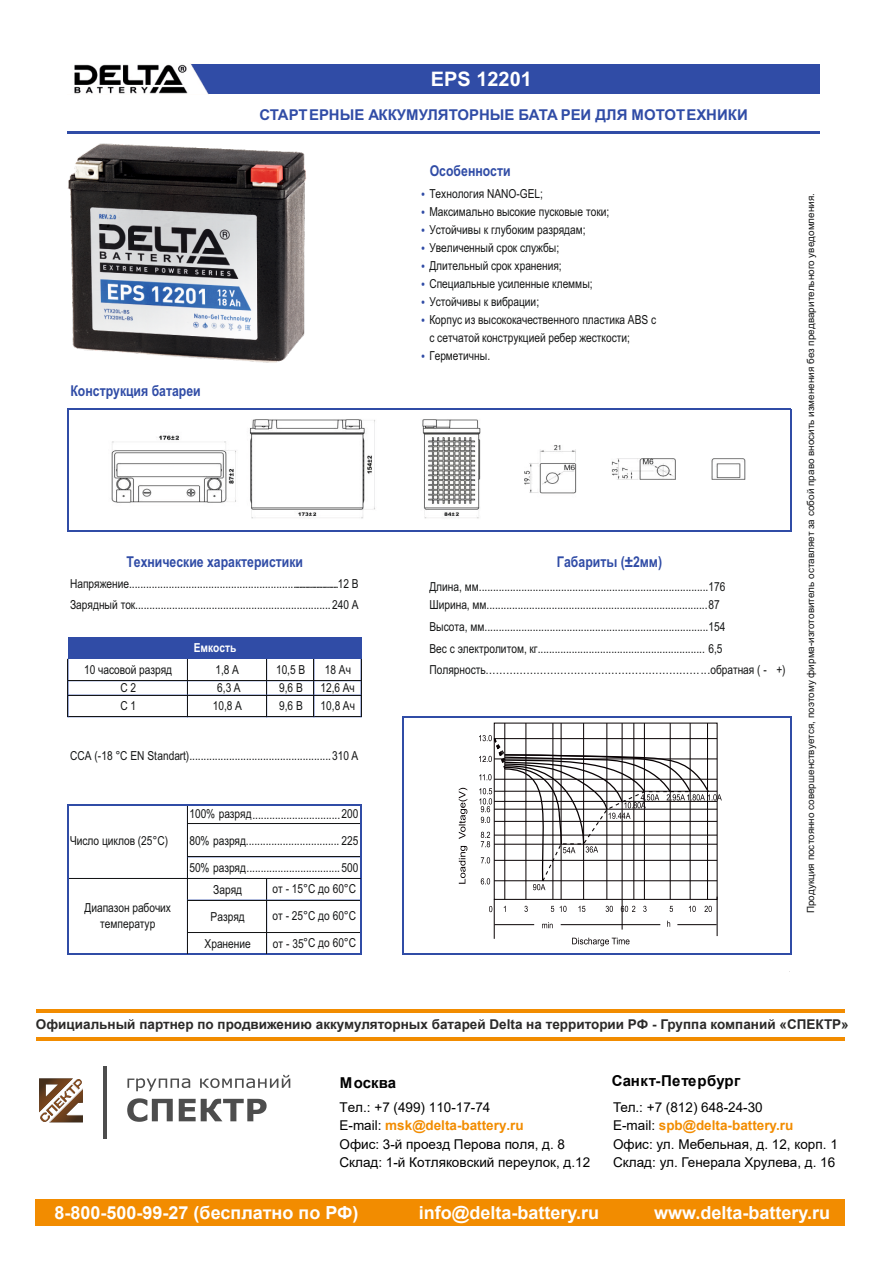
<style>
.page{position:relative;width:893px;height:1262px;background:#fff}
.page>*{position:absolute;margin:0;border:0;box-sizing:border-box;transform-origin:0 0}
.t1{font:700 19.95px "Arial";color:#fff}
.t2{font:700 18px "Arial";color:#fff}
.t3{font:700 15px "Arial Narrow";color:#304ca6}
.t4{font:700 15px "Arial";color:#304ca6}
.t5{font:700 15px "Arial";letter-spacing:.01em;color:#000}
.t6{font:13.5px/18.5px "Arial";color:#000}
.t7{font:700 13.5px "Arial";color:#2b2a29}
.t8{font:12.45px/21.6px "Arial Narrow";color:#151616}
.t9{font:700 12.45px "Arial Narrow";color:#fff}
.t10{font:9.9px "Arial";color:#151616}
.s1{font-size:13.65px;color:#304ca6}
.s2{font-weight:700;color:#f28c00}
</style>
<div class="page">
<img style="left:67px;top:131px;width:248px;height:232px">
<div style="left:68px;top:65px;width:752px;height:29px;background:#304ca6"></div>
<div style="left:68px;top:637px;width:293px;height:22px;background:#304ca6"></div>
<hr style="left:67px;top:408px;width:2px;height:124px;background:#304ca6">
<hr style="left:68px;top:716px;width:293px;height:1px;background:#151616">
<hr style="left:790px;top:409px;width:1px;height:123px;background:#304ca6">
<hr style="left:68px;top:659px;width:1px;height:58px;background:#151616">
<hr style="left:187px;top:659px;width:1px;height:58px;background:#151616">
<hr style="left:361px;top:659px;width:1px;height:58px;background:#151616">
<hr style="left:266px;top:659px;width:1px;height:58px;background:#151616">
<hr style="left:69px;top:953px;width:293px;height:1px;background:#304ca6">
<hr style="left:67px;top:804px;width:2px;height:150px;background:#304ca6">
<hr style="left:790px;top:717px;width:1px;height:237px;background:#304ca6">
<hr style="left:187px;top:805px;width:1px;height:148px;background:#151616">
<hr style="left:266px;top:878px;width:1px;height:75px;background:#151616">
<hr style="left:313px;top:659px;width:1px;height:57px;background:#304ca6">
<hr style="left:314px;top:659px;width:1px;height:58px;background:#151616">
<hr style="left:360px;top:805px;width:2px;height:149px;background:#304ca6">
<hr style="left:402px;top:716px;width:2px;height:238px;background:#304ca6">
<hr style="left:68px;top:131px;width:752px;height:2px;background:#304ca6">
<hr style="left:69px;top:408px;width:722px;height:1px;background:#304ca6">
<hr style="left:69px;top:530px;width:722px;height:2px;background:#304ca6">
<hr style="left:68px;top:680px;width:293px;height:1px;background:#151616">
<hr style="left:68px;top:695px;width:293px;height:1px;background:#151616">
<hr style="left:404px;top:716px;width:387px;height:1px;background:#304ca6">
<hr style="left:69px;top:804px;width:293px;height:1px;background:#304ca6">
<hr style="left:187px;top:823px;width:173px;height:1px;background:#151616">
<hr style="left:187px;top:856px;width:173px;height:1px;background:#151616">
<hr style="left:69px;top:878px;width:291px;height:1px;background:#151616">
<hr style="left:187px;top:900px;width:173px;height:1px;background:#151616">
<hr style="left:187px;top:932px;width:173px;height:1px;background:#151616">
<hr style="left:404px;top:953px;width:387px;height:1px;background:#304ca6">
<img style="left:68px;top:63px;width:140px;height:31px">
<hr style="left:494px;top:899px;width:1px;height:39px;background:#070002">
<hr style="left:622px;top:899px;width:1px;height:30px;background:#070002">
<hr style="left:670px;top:723px;width:1px;height:176px;background:#070002">
<hr style="left:644px;top:723px;width:1px;height:176px;background:#070002">
<hr style="left:622px;top:723px;width:1px;height:176px;background:#070002">
<hr style="left:633px;top:723px;width:1px;height:176px;background:#070002">
<hr style="left:606px;top:723px;width:1px;height:176px;background:#070002">
<hr style="left:583px;top:723px;width:1px;height:176px;background:#070002">
<hr style="left:561px;top:723px;width:1px;height:176px;background:#070002">
<hr style="left:552px;top:723px;width:1px;height:176px;background:#070002">
<hr style="left:525px;top:723px;width:1px;height:176px;background:#070002">
<hr style="left:504px;top:723px;width:1px;height:176px;background:#070002">
<hr style="left:690px;top:723px;width:1px;height:176px;background:#070002">
<hr style="left:707px;top:723px;width:1px;height:176px;background:#070002">
<hr style="left:716px;top:896px;width:1px;height:40px;background:#070002">
<svg style="left:667px;top:920px;width:3px;height:6px"></svg>
<svg style="left:542px;top:922px;width:10px;height:6px"></svg>
<hr style="left:494px;top:924px;width:40px;height:1px;background:#070002">
<hr style="left:677px;top:924px;width:39px;height:1px;background:#070002">
<hr style="left:560px;top:924px;width:100px;height:1px;background:#070002">
<svg style="left:572px;top:937px;width:57px;height:9px"></svg>
<svg style="left:524px;top:905px;width:3px;height:7px"></svg>
<svg style="left:551px;top:905px;width:15px;height:7px"></svg>
<svg style="left:578px;top:905px;width:7px;height:7px"></svg>
<svg style="left:605px;top:905px;width:8px;height:7px"></svg>
<svg style="left:620px;top:905px;width:15px;height:7px"></svg>
<svg style="left:643px;top:905px;width:3px;height:7px"></svg>
<svg style="left:669px;top:906px;width:4px;height:6px"></svg>
<svg style="left:689px;top:905px;width:6px;height:7px"></svg>
<svg style="left:704px;top:905px;width:7px;height:7px"></svg>
<svg style="left:458px;top:787px;width:9px;height:96px"></svg>
<svg style="left:489px;top:906px;width:3px;height:6px"></svg>
<svg style="left:479px;top:735px;width:242px;height:155px"></svg>
<img style="left:111px;top:419px;width:635px;height:100px">
<hr style="left:36px;top:1037px;width:808px;height:3px;background:#f28c00">
<div style="left:36px;top:1199px;width:808px;height:26px;background:#f28c00"></div>
<svg style="left:80px;top:1079px;width:3px;height:43px"></svg>
<img style="left:39px;top:1078px;width:41px;height:44px">
<svg style="left:127px;top:1074px;width:163px;height:17px"></svg>
<svg style="left:127px;top:1098px;width:139px;height:23px"></svg>
<hr style="left:103px;top:1066px;width:4px;height:72px;background:#4d4d4d">
<hr style="left:36px;top:1009px;width:808px;height:3px;background:#f28c00">
<h1 class="t1" style="left:431px;top:72px;width:103px">EPS 12201</h1>
<p class="t4" style="left:259px;top:109px;width:490px">СТАРТЕРНЫЕ АККУМУЛЯТОРНЫЕ БАТА РЕИ ДЛЯ МОТОТЕХНИКИ</p>
<p class="t3" style="left:70px;top:385px;width:132px">Конструкция батареи</p>
<p class="t3" style="left:430px;top:165px;width:82px">Особенности</p>
<p class="t8" style="left:421px;top:184px;width:123px"><span class="s1">•</span> Технология NANO-GEL;</p>
<p class="t8" style="left:421px;top:202px;width:189px"><span class="s1">•</span> Максимально высокие пусковые токи;</p>
<p class="t8" style="left:421px;top:220px;width:166px"><span class="s1">•</span> Устойчивы к глубоким разрядам;</p>
<p class="t8" style="left:421px;top:238px;width:139px"><span class="s1">•</span> Увеличенный срок службы;</p>
<p class="t8" style="left:421px;top:256px;width:142px"><span class="s1">•</span> Длительный срок хранения;</p>
<p class="t8" style="left:421px;top:274px;width:173px"><span class="s1">•</span> Специальные усиленные клеммы;</p>
<p class="t8" style="left:421px;top:292px;width:119px"><span class="s1">•</span> Устойчивы к вибрации;</p>
<p class="t8" style="left:421px;top:310px;width:236px"><span class="s1">•</span> Корпус из высококачественного пластика ABS c</p>
<p class="t8" style="left:421px;top:346px;width:70px"><span class="s1">•</span> Герметичны.</p>
<p class="t8" style="left:429px;top:328px;width:202px">с сетчатой конструкцией ребер жесткости;</p>
<p class="t3" style="left:126px;top:556px;width:178px">Технические характеристики</p>
<p class="t3" style="left:556px;top:556px;width:107px">Габариты (±2мм)</p>
<p class="t8" style="left:295px;top:574px;width:65px">...............12 В</p>
<p class="t8" style="left:429px;top:577px;width:297px">Длина, мм.................................................................................176</p>
<p class="t8" style="left:70px;top:595px;width:290px">Зарядный ток.....................................................................240 А</p>
<p class="t8" style="left:429px;top:595px;width:297px">Ширина, мм..............................................................................87<br>Высота, мм...............................................................................154<br>Вес с электролитом, кг........................................................... 6,5</p>
<p class="t8" style="left:215px;top:660px;width:25px">1,8 А</p>
<p class="t8" style="left:276px;top:660px;width:31px">10,5 В</p>
<p class="t8" style="left:325px;top:660px;width:27px">18 Ач</p>
<p class="t8" style="left:429px;top:660px;width:358px">Полярность………………………………………………………...обратная ( - +)</p>
<p class="t8" style="left:217px;top:678px;width:25px">6,3 А</p>
<p class="t8" style="left:279px;top:678px;width:25px">9,6 В</p>
<p class="t8" style="left:320px;top:678px;width:36px">12,6 Ач</p>
<p class="t8" style="left:213px;top:696px;width:31px">10,8 А</p>
<p class="t8" style="left:279px;top:696px;width:25px">9,6 В</p>
<p class="t8" style="left:320px;top:696px;width:36px">10,8 Ач</p>
<p class="t8" style="left:70px;top:745px;width:290px">CCA (-18 °С EN Standart)..................................................310 А</p>
<p class="t8" style="left:70px;top:574px;width:270px">Напряжение.......................................................... ... ... .</p>
<p class="t9" style="left:194px;top:642px;width:44px">Емкость</p>
<p class="t8" style="left:84px;top:659px;width:89px">10 часовой разряд</p>
<p class="t8" style="left:120px;top:679px;width:17px;line-height:18px">C 2<br>C 1</p>
<p class="t8" style="left:484px;top:746px;width:4px">.</p>
<p class="t8" style="left:70px;top:831px;width:100px">Число циклов (25°С)</p>
<p class="t8" style="left:84px;top:901px;width:88px;line-height:16px;text-align:center">Диапазон рабочих температур</p>
<p class="t8" style="left:189px;top:803px;width:170px;line-height:25.7px">100% разряд...............................200<br>80% разряд................................. 225</p>
<p class="t8" style="left:213px;top:858px;width:147px;text-indent:-24px">50% разряд................................. 500<br>Заряд</p>
<p class="t8" style="left:205px;top:904px;width:48px;line-height:27px;text-align:center">Разряд<br>Хранение</p>
<p class="t8" style="left:272px;top:879px;width:85px">от - 15°С до 60°С</p>
<p class="t8" style="left:272px;top:906px;width:85px">от - 25°С до 60°С</p>
<p class="t8" style="left:273px;top:933px;width:85px">от - 35°С до 60°С</p>
<p class="t10" style="left:807px;top:913px;width:721px;rotate:-90deg">П яицкудор онняотсоп шревос мотэоп, ястеувтсне у ф мри ьлетивото г зи - а теялватсо аз йобос оварп ьтисонв мзи яинене зеб о г оньлетиравдерп модеву . яинел</p>
<p class="t7" style="left:36px;top:1019px;width:814px">Официальный партнер по продвижению аккумуляторных батарей Delta на территории РФ - Группа компаний «СПЕКТР»</p>
<p class="t5" style="left:611px;top:1074px;width:130px">Санкт-Петербург</p>
<p class="t5" style="left:340px;top:1077px;width:58px">Москва</p>
<p class="t6" style="left:339px;top:1099px;width:252px">Тел.: +7 (499) 110-17-74<br>E-mail: <span class="s2">msk@delta-battery.ru<br></span>Офис: 3-й проезд Перова поля, д. 8<br>Склад: 1-й Котляковский переулок, д.12</p>
<p class="t6" style="left:613px;top:1099px;width:226px">Тел.: +7 (812) 648-24-30<br>E-mail: <span class="s2">spb@delta-battery.ru<br></span>Офис: ул. Мебельная, д. 12, корп. 1<br>Склад: ул. Генерала Хрулева, д. 16</p>
<h2 class="t2" style="left:54px;top:1205px;width:305px">8-800-500-99-27 (бесплатно по РФ)</h2>
<h2 class="t2" style="left:419px;top:1205px;width:182px">info@delta-battery.ru</h2>
<h2 class="t2" style="left:654px;top:1205px;width:178px">www.delta-battery.ru</h2>
</div>
